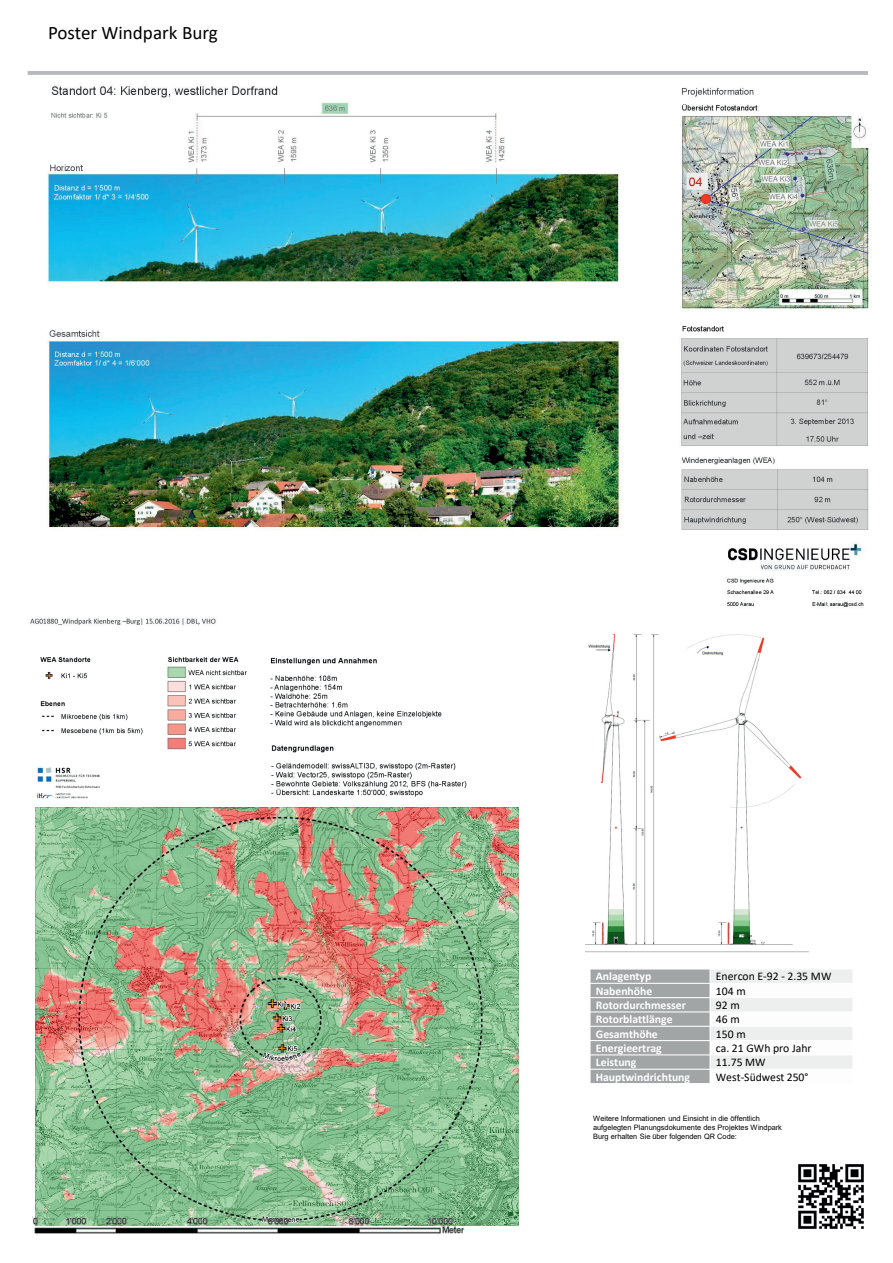
<style>
.page{position:relative;width:893px;height:1263px;background:#fff}
.page>*{position:absolute;margin:0;border:0;box-sizing:border-box;transform-origin:0 0}
.t1{font:19.12px "Calibri";color:#000002}
.t2{font:700 11.7px "Calibri";color:#fff}
.t3{font:11.7px "Calibri";color:#000002}
.t4{font:7.35px/8.9px "Arial";letter-spacing:-.005em;color:#000002}
</style>
<div class="page">
<img style="left:27px;top:71px;width:844px;height:555px">
<img style="left:40px;top:657px;width:207px;height:93px">
<img style="left:35px;top:816px;width:1px;height:36px">
<img style="left:270px;top:657px;width:172px;height:70px">
<img style="left:35px;top:767px;width:75px;height:46px">
<img style="left:271px;top:745px;width:196px;height:52px">
<div style="left:590px;top:969px;width:120px;height:14px;background:#a1a5a6"></div>
<div style="left:710px;top:969px;width:143px;height:14px;background:#edeeee"></div>
<div style="left:590px;top:983px;width:120px;height:15px;background:#a1a5a6"></div>
<div style="left:590px;top:998px;width:120px;height:14px;background:#a1a5a6"></div>
<div style="left:710px;top:998px;width:143px;height:14px;background:#edeeee"></div>
<div style="left:590px;top:1012px;width:120px;height:14px;background:#a1a5a6"></div>
<div style="left:590px;top:1026px;width:120px;height:14px;background:#a1a5a6"></div>
<div style="left:710px;top:1026px;width:143px;height:14px;background:#edeeee"></div>
<div style="left:590px;top:1040px;width:120px;height:15px;background:#a1a5a6"></div>
<div style="left:590px;top:1055px;width:120px;height:14px;background:#a1a5a6"></div>
<div style="left:710px;top:1055px;width:143px;height:14px;background:#edeeee"></div>
<div style="left:590px;top:1069px;width:120px;height:14px;background:#a1a5a6"></div>
<hr style="left:709px;top:968px;width:2px;height:116px;background:#fff">
<hr style="left:589px;top:983px;width:264px;height:1px;background:#fff">
<hr style="left:589px;top:997px;width:264px;height:1px;background:#fff">
<hr style="left:589px;top:1011px;width:264px;height:1px;background:#fff">
<hr style="left:589px;top:1026px;width:264px;height:1px;background:#fff">
<hr style="left:589px;top:1040px;width:264px;height:1px;background:#fff">
<hr style="left:589px;top:1054px;width:264px;height:1px;background:#fff">
<hr style="left:589px;top:1069px;width:264px;height:1px;background:#fff">
<hr style="left:589px;top:968px;width:2px;height:116px;background:#fff">
<hr style="left:852px;top:968px;width:1px;height:116px;background:#fff">
<img style="left:36px;top:808px;width:483px;height:417px">
<img style="left:32px;top:1192px;width:441px;height:44px">
<img style="left:585px;top:633px;width:224px;height:320px">
<img style="left:798px;top:1164px;width:66px;height:65px">
<h1 class="t1" style="left:48px;top:19px;width:171px">Poster Windpark Burg</h1>
<h2 class="t2" style="left:596px;top:972px;width:57px">Anlagentyp</h2>
<h2 class="t3" style="left:716px;top:968px;width:117px">Enercon E-92 - 2.35 MW</h2>
<h2 class="t2" style="left:596px;top:987px;width:58px">Nabenhöhe</h2>
<h2 class="t3" style="left:716px;top:982px;width:31px">104 m</h2>
<h2 class="t2" style="left:596px;top:1001px;width:92px">Rotordurchmesser</h2>
<h2 class="t3" style="left:716px;top:997px;width:25px">92 m</h2>
<h2 class="t2" style="left:596px;top:1015px;width:78px">Rotorblattlänge</h2>
<h2 class="t3" style="left:716px;top:1011px;width:25px">46 m</h2>
<h2 class="t2" style="left:596px;top:1030px;width:63px">Gesamthöhe</h2>
<h2 class="t3" style="left:716px;top:1025px;width:31px">150 m</h2>
<h2 class="t2" style="left:596px;top:1044px;width:67px">Energieertrag</h2>
<h2 class="t3" style="left:716px;top:1040px;width:97px">ca. 21 GWh pro Jahr</h2>
<h2 class="t2" style="left:596px;top:1058px;width:42px">Leistung</h2>
<h2 class="t3" style="left:716px;top:1054px;width:51px">11.75 MW</h2>
<h2 class="t2" style="left:596px;top:1073px;width:96px">Hauptwindrichtung</h2>
<h2 class="t3" style="left:716px;top:1068px;width:94px">West-Südwest 250°</h2>
<p class="t4" style="left:593px;top:1114px;width:190px">Weitere Informationen und Einsicht in die öffentlich aufgelegten Planungsdokumente des Projektes Windpark<br>Burg erhalten Sie über folgenden QR Code:</p>
</div>
